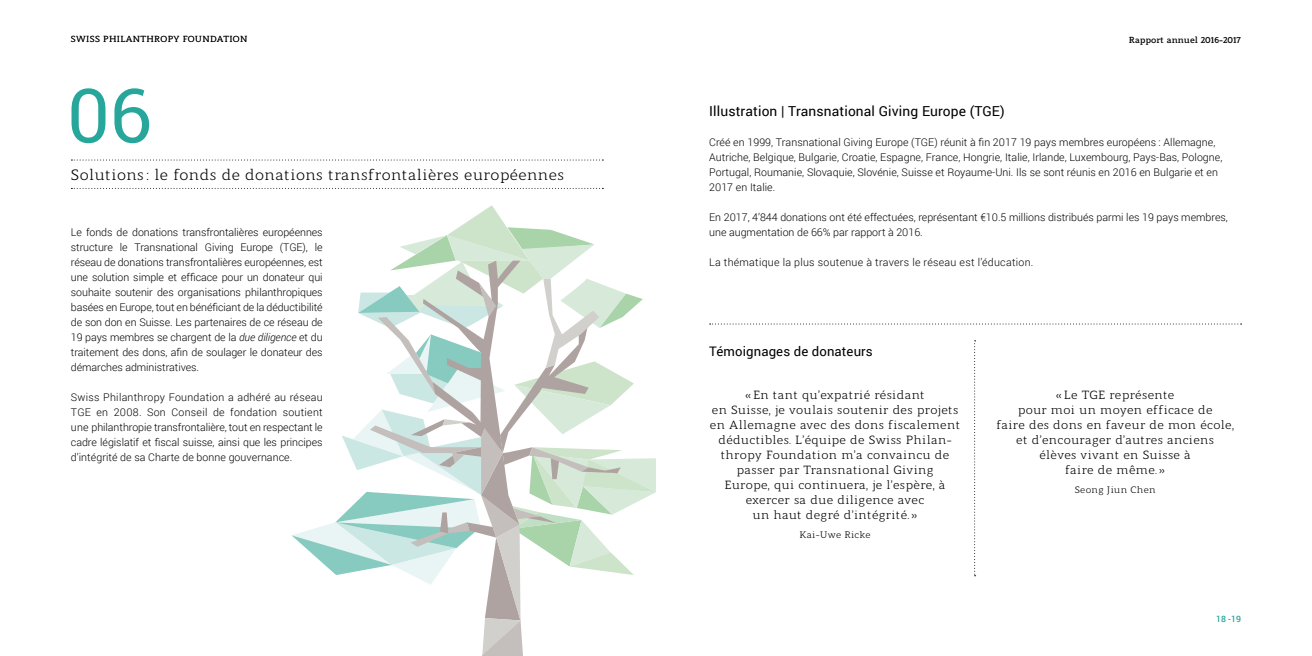
<style>
.page{position:relative;width:1312px;height:656px;background:#fff}
.page>*{position:absolute;margin:0;border:0;box-sizing:border-box;transform-origin:0 0}
.t1{font:75px "Roboto";color:#27a79c}
.t2{font:15px "Modum";letter-spacing:.025em;color:#000}
.t3{font:13.75px "Roboto";letter-spacing:.01em;color:#000}
.t4{font:13.12px "Roboto";letter-spacing:.01em;color:#000}
.t5{font:11.88px/15px "Modum";letter-spacing:.025em;color:#000;text-align:center}
.t6{font:300 10.62px/15px "Roboto";letter-spacing:.005em;color:#000;text-align:justify}
.t7{font:300 10.62px "Roboto";letter-spacing:.025em;color:#000}
.t8{font:9.38px "Modum";letter-spacing:.025em;color:#000}
.t9{font:8.75px "Modum";letter-spacing:.035em;color:#000}
.t10{font:700 8.75px "Modum W00";letter-spacing:.005em;color:#000}
.t11{font:500 8.75px "Roboto";color:#27a79c}
.s1{font-style:italic}
</style>
<div class="page">
<svg style="left:71px;top:159px;width:532px;height:1px"></svg>
<svg style="left:71px;top:188px;width:532px;height:1px"></svg>
<svg style="left:974px;top:340px;width:1px;height:236px"></svg>
<svg style="left:709px;top:323px;width:532px;height:1px"></svg>
<svg style="left:291px;top:205px;width:365px;height:451px"></svg>
<p class="t9" style="left:71px;top:32px;width:178px">SWISS PHILANTHROPY FOUNDATION</p>
<h1 class="t1" style="left:67px;top:63px;width:86px">06</h1>
<h2 class="t2" style="left:71px;top:163px;width:494px">Solutions : le fonds de donations transfrontalières européennes</h2>
<p class="t6" style="left:71px;top:224px;width:253px">Le fonds de donations transfrontalières européennes structure le Transnational Giving Europe (TGE), le réseau de donations transfrontalières européennes, est une solution simple et efficace pour un donateur qui souhaite soutenir des organisations philanthropiques basées en Europe, tout en bénéficiant de la déductibilité de son don en Suisse. Les partenaires de ce réseau de 19 pays membres se chargent de la <span class="s1">due diligence</span> et du traitement des dons, afin de soulager le donateur des démarches administratives.</p>
<p class="t6" style="left:71px;top:389px;width:253px">Swiss Philanthropy Foundation a adhéré au réseau TGE en 2008. Son Conseil de fondation soutient une philanthropie transfrontalière, tout en respectant le cadre législatif et fiscal suisse, ainsi que les principes d’intégrité de sa Charte de bonne gouvernance.</p>
<p class="t10" style="left:1128px;top:33px;width:114px">Rapport annuel 2016-2017</p>
<p class="t3" style="left:709px;top:101px;width:297px">Illustration | Transnational Giving Europe (TGE)</p>
<p class="t6" style="left:709px;top:134px;width:514px;text-align:left">Créé en 1999, Transnational Giving Europe (TGE) réunit à fin 2017 19 pays membres européens : Allemagne, Autriche, Belgique, Bulgarie, Croatie, Espagne, France, Hongrie, Italie, Irlande, Luxembourg, Pays-Bas, Pologne, Portugal, Roumanie, Slovaquie, Slovénie, Suisse et Royaume-Uni. Ils se sont réunis en 2016 en Bulgarie et en 2017 en Italie.</p>
<p class="t6" style="left:709px;top:209px;width:520px">En 2017, 4’844 donations ont été effectuées, représentant €10.5 millions distribués parmi les 19 pays membres, une augmentation de 66% par rapport à 2016.</p>
<p class="t7" style="left:709px;top:255px;width:326px">La thématique la plus soutenue à travers le réseau est l’éducation.</p>
<p class="t4" style="left:709px;top:342px;width:165px">Témoignages de donateurs</p>
<p class="t5" style="left:709px;top:386px;width:252px">« En tant qu’expatrié résidant<br>en Suisse, je voulais soutenir des projets en Allemagne avec des dons fiscalement déductibles. L’équipe de Swiss Philan&shy;thropy Foundation m’a convaincu de passer par Transnational Giving<br>Europe, qui continuera, je l’espère, à exercer sa due diligence avec<br>un haut degré d’intégrité. »</p>
<p class="t8" style="left:799px;top:527px;width:73px">Kai-Uwe Ricke</p>
<p class="t5" style="left:996px;top:386px;width:239px">« Le TGE représente<br>pour moi un moyen efficace de<br>faire des dons en faveur de mon école, et d’encourager d’autres anciens élèves vivant en Suisse à<br>faire de même. »</p>
<p class="t8" style="left:1074px;top:482px;width:82px">Seong Jiun Chen</p>
<p class="t11" style="left:1215px;top:612px;width:26px">18 -19</p>
</div>
